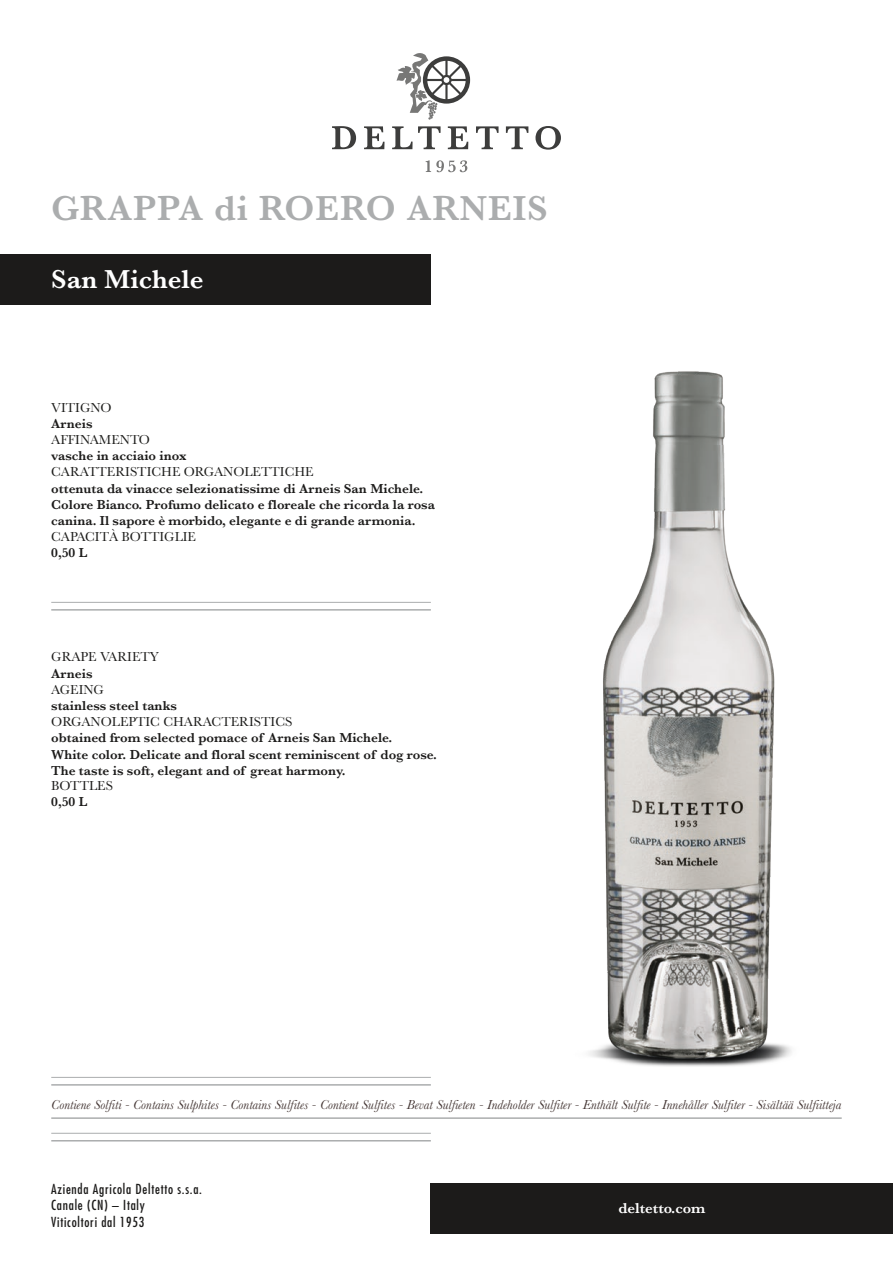
<style>
.page{position:relative;width:893px;height:1263px;background:#fff}
.page>*{position:absolute;margin:0;border:0;box-sizing:border-box;transform-origin:0 0}
.t1{font:600 36px "Baskerville";letter-spacing:.025em;color:#abadae}
.t2{font:600 27px "Baskerville";color:#fff}
.t3{font:600 15px "Baskerville";color:#fff}
.t4{font:600 13.5px/16.2px "Baskerville";color:#1c1b1a}
.t5{font:italic 13.5px "Baskerville";color:#443634}
.t6{font:13.5px "Baskerville";color:#1d1d1b}
.t7{font:condensed 13.5px/16.2px "Futura Std";letter-spacing:.055em;color:#1c1b1a}
.t8{font:13.5px "Baskerville";color:#1c1b1a}
</style>
<div class="page">
<img style="left:589px;top:371px;width:203px;height:696px">
<div style="left:0;top:254px;width:431px;height:51px;background:#1c1b1a"></div>
<svg style="left:332px;top:126px;width:24px;height:23px"></svg>
<svg style="left:364px;top:126px;width:20px;height:23px"></svg>
<svg style="left:392px;top:126px;width:49px;height:23px"></svg>
<svg style="left:448px;top:126px;width:20px;height:23px"></svg>
<svg style="left:476px;top:126px;width:23px;height:23px"></svg>
<svg style="left:506px;top:126px;width:22px;height:23px"></svg>
<svg style="left:535px;top:126px;width:26px;height:24px"></svg>
<svg style="left:426px;top:160px;width:41px;height:12px"></svg>
<svg style="left:397px;top:53px;width:73px;height:67px"></svg>
<div style="left:430px;top:1183px;width:463px;height:50px;background:#1c1b1a"></div>
<hr style="left:51px;top:602px;width:380px;height:1px;background:#abadae">
<hr style="left:51px;top:609px;width:380px;height:2px;background:#abadae">
<hr style="left:51px;top:1077px;width:380px;height:1px;background:#abadae">
<hr style="left:51px;top:1084px;width:380px;height:1px;background:#abadae">
<hr style="left:51px;top:1133px;width:380px;height:1px;background:#abadae">
<hr style="left:51px;top:1140px;width:380px;height:1px;background:#abadae">
<hr style="left:51px;top:1117px;width:791px;height:2px;background:#abadae">
<h1 class="t1" style="left:51px;top:183px;width:498px">GRAPPA di ROERO ARNEIS</h1>
<h2 class="t2" style="left:51px;top:260px;width:154px">San Michele</h2>
<p class="t6" style="left:51px;top:399px;width:62px">VITIGNO</p>
<p class="t4" style="left:51px;top:415px;width:43px">Arneis</p>
<p class="t6" style="left:51px;top:431px;width:100px">AFFINAMENTO</p>
<p class="t4" style="left:51px;top:447px;width:137px">vasche in acciaio inox</p>
<p class="t6" style="left:51px;top:463px;width:264px">CARATTERISTICHE ORGANOLETTICHE</p>
<p class="t4" style="left:51px;top:480px;width:385px">ottenuta da vinacce selezionatissime di Arneis San Michele.<br>Colore Bianco. Profumo delicato e floreale che ricorda la rosa canina. Il sapore è morbido, elegante e di grande armonia.</p>
<p class="t6" style="left:51px;top:528px;width:146px">CAPACITÀ BOTTIGLIE</p>
<p class="t4" style="left:51px;top:545px;width:38px">0,50 L</p>
<p class="t8" style="left:51px;top:648px;width:109px">GRAPE VARIETY</p>
<p class="t4" style="left:51px;top:665px;width:43px">Arneis</p>
<p class="t6" style="left:51px;top:681px;width:54px">AGEING</p>
<p class="t4" style="left:51px;top:697px;width:127px">stainless steel tanks</p>
<p class="t6" style="left:51px;top:713px;width:243px">ORGANOLEPTIC CHARACTERISTICS</p>
<p class="t4" style="left:51px;top:730px;width:387px">obtained from selected pomace of Arneis San Michele.<br>White color. Delicate and floral scent reminiscent of dog rose.<br>The taste is soft, elegant and of great harmony.</p>
<p class="t8" style="left:51px;top:776px;width:63px">BOTTLES</p>
<p class="t4" style="left:51px;top:793px;width:38px">0,50 L</p>
<p class="t5" style="left:51px;top:1096px;width:791px">Contiene Solfiti - Contains Sulphites - Contains Sulfites - Contient Sulfites - Bevat Sulfieten - Indeholder Sulfiter - Enthält Sulfite - Innehåller Sulfiter - Sisältää Sulfiitteja</p>
<p class="t7" style="left:51px;top:1181px;width:152px">Azienda Agricola Deltetto s.s.a.<br>Canale (CN) – Italy<br>Viticoltori dal 1953</p>
<p class="t3" style="left:618px;top:1198px;width:89px">deltetto.com</p>
</div>
